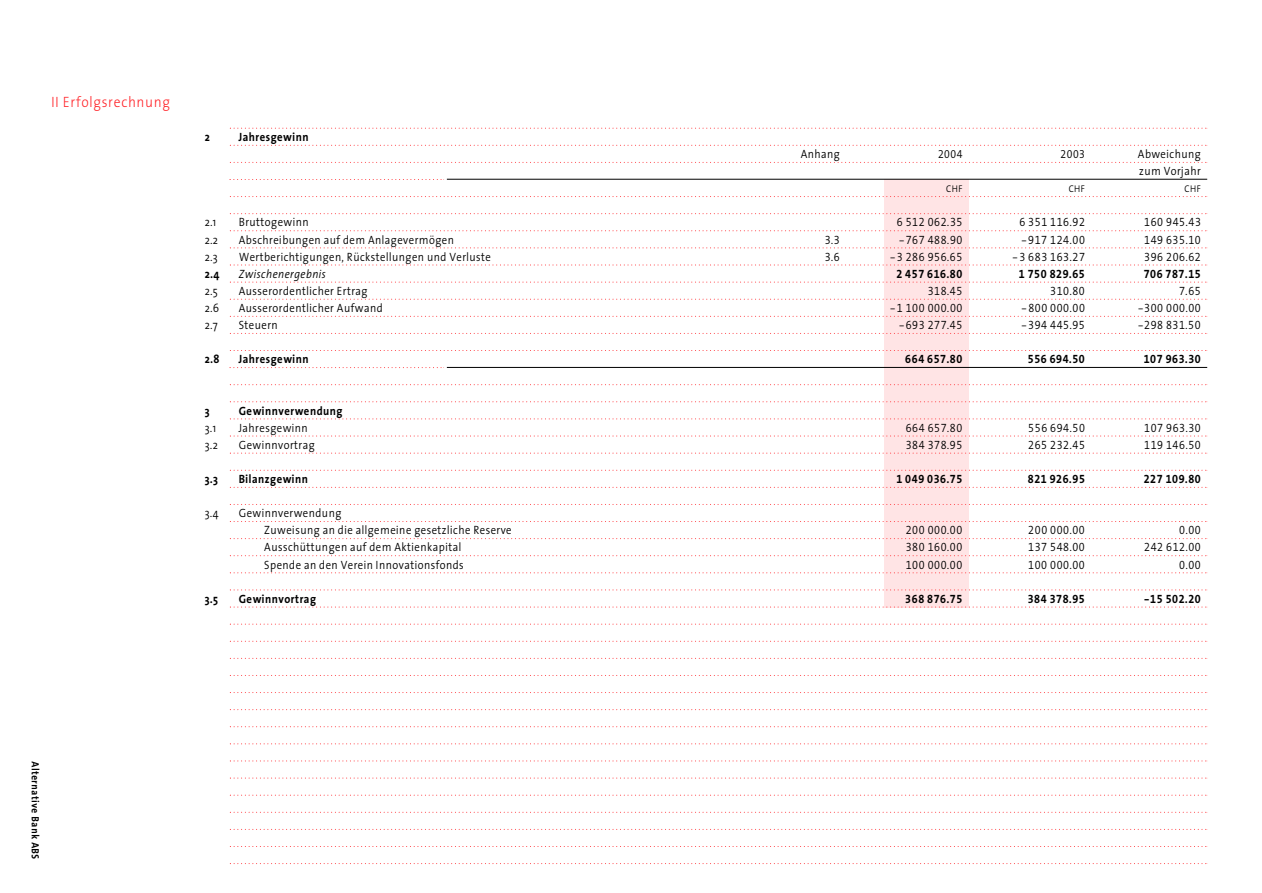
<style>
.page{position:relative;width:1262px;height:893px;background:#fff}
.page>*{position:absolute;margin:0;border:0;box-sizing:border-box;transform-origin:0 0}
.t1{font:15px "The Sans Light Cl";letter-spacing:.025em;color:#ff2328}
.t2{font:12px/17.1px "The Sans Semi Light CL";letter-spacing:.01em;color:#000}
.t3{font:12px "The Sans Semi Light Cl Expert";letter-spacing:.02em;color:#000}
.t4{font:12px "The Sans Bold CL Expert";letter-spacing:.02em;color:#000}
.t5{font:12px "The Sans Bold CL";letter-spacing:.015em;color:#000}
.t6{font:italic 12px "The Sans Semi Light CL";letter-spacing:.01em;color:#000}
.t7{font:11.7px "The Sans Semi Light Cl Expert";letter-spacing:.01em;color:#000}
.t8{font:10.5px "The Sans Bold CL";letter-spacing:.03em;color:#000}
.t9{font:9.75px "The Sans Semi Light CL";letter-spacing:.01em;color:#000}
</style>
<div class="page">
<div style="left:884px;top:179px;width:84px;height:428px;background:#ffe4e5"></div>
<svg style="left:230px;top:128px;width:977px;height:1px"></svg>
<svg style="left:230px;top:145px;width:977px;height:1px"></svg>
<svg style="left:230px;top:162px;width:977px;height:1px"></svg>
<svg style="left:230px;top:179px;width:214px;height:1px"></svg>
<svg style="left:230px;top:196px;width:977px;height:1px"></svg>
<svg style="left:230px;top:213px;width:977px;height:1px"></svg>
<svg style="left:230px;top:230px;width:977px;height:1px"></svg>
<svg style="left:230px;top:247px;width:977px;height:1px"></svg>
<svg style="left:230px;top:265px;width:977px;height:1px"></svg>
<svg style="left:230px;top:282px;width:977px;height:1px"></svg>
<svg style="left:230px;top:299px;width:977px;height:1px"></svg>
<svg style="left:230px;top:316px;width:977px;height:1px"></svg>
<svg style="left:230px;top:333px;width:977px;height:1px"></svg>
<svg style="left:230px;top:350px;width:977px;height:1px"></svg>
<svg style="left:230px;top:367px;width:214px;height:1px"></svg>
<svg style="left:230px;top:384px;width:977px;height:1px"></svg>
<svg style="left:230px;top:401px;width:977px;height:1px"></svg>
<svg style="left:230px;top:418px;width:977px;height:1px"></svg>
<svg style="left:230px;top:435px;width:977px;height:1px"></svg>
<svg style="left:230px;top:453px;width:977px;height:1px"></svg>
<svg style="left:230px;top:470px;width:977px;height:1px"></svg>
<svg style="left:230px;top:487px;width:977px;height:1px"></svg>
<svg style="left:230px;top:504px;width:977px;height:1px"></svg>
<svg style="left:230px;top:521px;width:977px;height:1px"></svg>
<svg style="left:230px;top:538px;width:977px;height:1px"></svg>
<svg style="left:230px;top:555px;width:977px;height:1px"></svg>
<svg style="left:230px;top:572px;width:977px;height:1px"></svg>
<svg style="left:230px;top:589px;width:977px;height:1px"></svg>
<svg style="left:230px;top:606px;width:977px;height:1px"></svg>
<svg style="left:230px;top:624px;width:977px;height:1px"></svg>
<svg style="left:230px;top:641px;width:977px;height:1px"></svg>
<svg style="left:230px;top:658px;width:977px;height:1px"></svg>
<svg style="left:230px;top:675px;width:977px;height:1px"></svg>
<svg style="left:230px;top:692px;width:977px;height:1px"></svg>
<svg style="left:230px;top:709px;width:977px;height:1px"></svg>
<svg style="left:230px;top:726px;width:977px;height:1px"></svg>
<svg style="left:230px;top:743px;width:977px;height:1px"></svg>
<svg style="left:230px;top:760px;width:977px;height:1px"></svg>
<svg style="left:230px;top:777px;width:977px;height:1px"></svg>
<svg style="left:230px;top:794px;width:977px;height:1px"></svg>
<svg style="left:230px;top:812px;width:977px;height:1px"></svg>
<svg style="left:230px;top:829px;width:977px;height:1px"></svg>
<svg style="left:230px;top:846px;width:977px;height:1px"></svg>
<svg style="left:230px;top:863px;width:977px;height:1px"></svg>
<hr style="left:447px;top:179px;width:760px;height:1px;background:#000">
<hr style="left:447px;top:367px;width:760px;height:1px;background:#000">
<p class="t1" style="left:51px;top:89px;width:120px">II Erfolgsrechnung</p>
<p class="t5" style="left:204px;top:127px;width:7px">2</p>
<p class="t5" style="left:238px;top:127px;width:72px">Jahresgewinn</p>
<p class="t2" style="left:800px;top:145px;width:41px">Anhang</p>
<p class="t7" style="left:937px;top:150px;width:26px">2004</p>
<p class="t7" style="left:1060px;top:150px;width:26px">2003</p>
<p class="t2" style="left:1137px;top:145px;width:65px">Abweichung zum Vorjahr</p>
<p class="t9" style="left:946px;top:180px;width:18px">CHF</p>
<p class="t9" style="left:1068px;top:180px;width:18px">CHF</p>
<p class="t9" style="left:1184px;top:180px;width:18px">CHF</p>
<p class="t2" style="left:204px;top:213px;width:13px">2.1</p>
<p class="t2" style="left:238px;top:213px;width:72px">Bruttogewinn</p>
<p class="t3" style="left:896px;top:218px;width:67px">6 512 062.35</p>
<p class="t3" style="left:1019px;top:218px;width:67px">6 351 116.92</p>
<p class="t3" style="left:1143px;top:218px;width:59px">160 945.43</p>
<p class="t2" style="left:204px;top:230px;width:15px">2.2</p>
<p class="t2" style="left:238px;top:230px;width:217px">Abschreibungen auf dem Anlagevermögen</p>
<p class="t3" style="left:824px;top:235px;width:17px">3.3</p>
<p class="t3" style="left:898px;top:235px;width:66px">-767 488.90</p>
<p class="t3" style="left:1020px;top:235px;width:66px">-917 124.00</p>
<p class="t3" style="left:1143px;top:235px;width:58px">149 635.10</p>
<p class="t2" style="left:204px;top:247px;width:15px">2.3</p>
<p class="t2" style="left:238px;top:247px;width:254px">Wertberichtigungen, Rückstellungen und Verluste</p>
<p class="t3" style="left:824px;top:252px;width:17px">3.6</p>
<p class="t3" style="left:889px;top:252px;width:74px">-3 286 956.65</p>
<p class="t3" style="left:1012px;top:252px;width:74px">-3 683 163.27</p>
<p class="t3" style="left:1143px;top:252px;width:58px">396 206.62</p>
<p class="t5" style="left:204px;top:264px;width:17px">2.4</p>
<p class="t6" style="left:238px;top:264px;width:89px">Zwischenergebnis</p>
<p class="t4" style="left:896px;top:269px;width:68px">2 457 616.80</p>
<p class="t4" style="left:1018px;top:269px;width:68px">1 750 829.65</p>
<p class="t4" style="left:1143px;top:269px;width:59px">706 787.15</p>
<p class="t2" style="left:204px;top:282px;width:15px">2.5</p>
<p class="t2" style="left:238px;top:282px;width:131px">Ausserordentlicher Ertrag</p>
<p class="t3" style="left:927px;top:286px;width:37px">318.45</p>
<p class="t3" style="left:1049px;top:286px;width:37px">310.80</p>
<p class="t3" style="left:1178px;top:286px;width:24px">7.65</p>
<p class="t2" style="left:204px;top:299px;width:16px">2.6</p>
<p class="t2" style="left:238px;top:299px;width:146px">Ausserordentlicher Aufwand</p>
<p class="t3" style="left:889px;top:303px;width:74px">-1 100 000.00</p>
<p class="t3" style="left:1020px;top:303px;width:66px">-800 000.00</p>
<p class="t3" style="left:1137px;top:303px;width:65px">-300 000.00</p>
<p class="t2" style="left:204px;top:316px;width:15px">2.7</p>
<p class="t2" style="left:238px;top:316px;width:41px">Steuern</p>
<p class="t3" style="left:898px;top:321px;width:66px">-693 277.45</p>
<p class="t3" style="left:1020px;top:321px;width:66px">-394 445.95</p>
<p class="t3" style="left:1137px;top:321px;width:65px">-298 831.50</p>
<p class="t5" style="left:204px;top:349px;width:17px">2.8</p>
<p class="t5" style="left:238px;top:349px;width:72px">Jahresgewinn</p>
<p class="t4" style="left:905px;top:355px;width:59px">664 657.80</p>
<p class="t4" style="left:1027px;top:355px;width:59px">556 694.50</p>
<p class="t4" style="left:1143px;top:355px;width:59px">107 963.30</p>
<p class="t5" style="left:204px;top:400px;width:7px">3</p>
<p class="t5" style="left:238px;top:400px;width:106px">Gewinnverwendung</p>
<p class="t2" style="left:204px;top:418px;width:13px">3.1</p>
<p class="t2" style="left:238px;top:418px;width:71px">Jahresgewinn</p>
<p class="t3" style="left:905px;top:423px;width:58px">664 657.80</p>
<p class="t3" style="left:1028px;top:423px;width:58px">556 694.50</p>
<p class="t3" style="left:1143px;top:423px;width:58px">107 963.30</p>
<p class="t2" style="left:204px;top:436px;width:15px">3.2</p>
<p class="t2" style="left:238px;top:436px;width:78px">Gewinnvortrag</p>
<p class="t3" style="left:905px;top:440px;width:58px">384 378.95</p>
<p class="t3" style="left:1028px;top:440px;width:58px">265 232.45</p>
<p class="t3" style="left:1143px;top:440px;width:58px">119 146.50</p>
<p class="t5" style="left:204px;top:469px;width:15px">3.3</p>
<p class="t5" style="left:238px;top:469px;width:71px">Bilanzgewinn</p>
<p class="t4" style="left:896px;top:474px;width:68px">1 049 036.75</p>
<p class="t4" style="left:1027px;top:474px;width:59px">821 926.95</p>
<p class="t4" style="left:1143px;top:474px;width:59px">227 109.80</p>
<p class="t2" style="left:204px;top:504px;width:16px">3.4</p>
<p class="t2" style="left:264px;top:504px;width:249px;text-indent:-26px">Gewinnverwendung<br>Zuweisung an die allgemeine gesetzliche Reserve</p>
<p class="t3" style="left:905px;top:526px;width:58px">200 000.00</p>
<p class="t3" style="left:1028px;top:526px;width:58px">200 000.00</p>
<p class="t3" style="left:1178px;top:526px;width:23px">0.00</p>
<p class="t2" style="left:264px;top:538px;width:199px">Ausschüttungen auf dem Aktienkapital</p>
<p class="t3" style="left:905px;top:543px;width:58px">380 160.00</p>
<p class="t3" style="left:1028px;top:543px;width:58px">137 548.00</p>
<p class="t3" style="left:1143px;top:543px;width:58px">242 612.00</p>
<p class="t2" style="left:264px;top:555px;width:201px">Spende an den Verein Innovationsfonds</p>
<p class="t3" style="left:905px;top:560px;width:58px">100 000.00</p>
<p class="t3" style="left:1028px;top:560px;width:58px">100 000.00</p>
<p class="t3" style="left:1178px;top:560px;width:23px">0.00</p>
<p class="t5" style="left:204px;top:588px;width:15px">3.5</p>
<p class="t5" style="left:238px;top:588px;width:79px">Gewinnvortrag</p>
<p class="t4" style="left:905px;top:594px;width:59px">368 876.75</p>
<p class="t4" style="left:1027px;top:594px;width:59px">384 378.95</p>
<p class="t4" style="left:1143px;top:594px;width:59px">-15 502.20</p>
<p class="t8" style="left:44px;top:761px;width:99px;rotate:90deg">Alternative Bank ABS</p>
</div>
